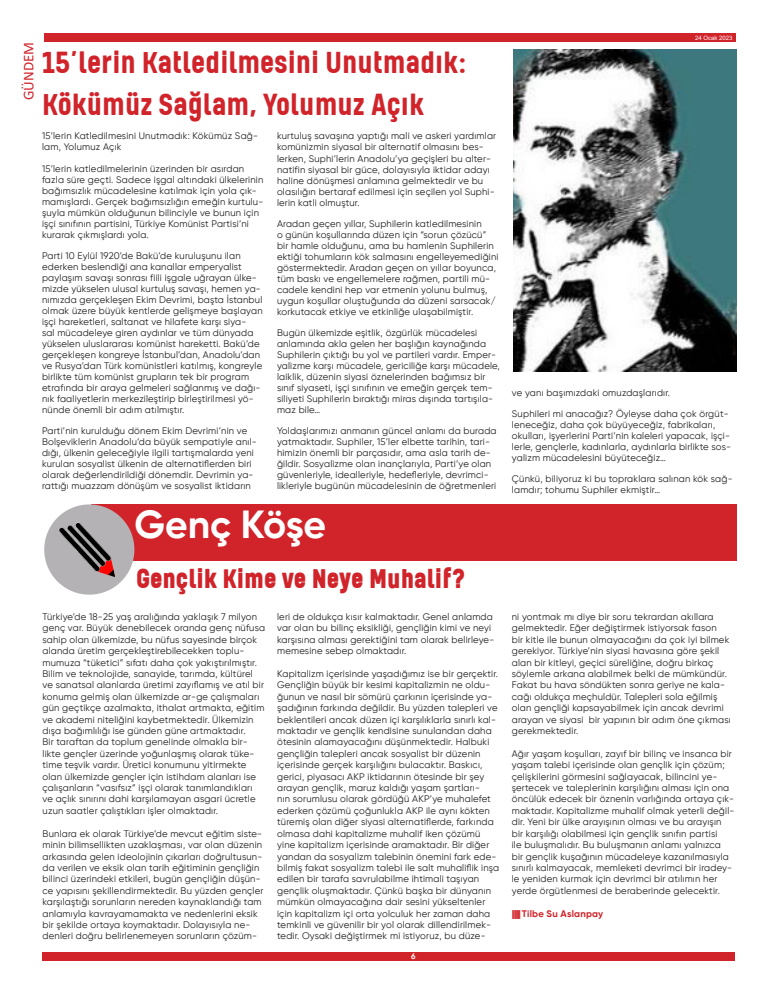
<style>
.page{position:relative;width:777px;height:993px;background:#fff}
.page>*{position:absolute;margin:0;border:0;box-sizing:border-box;transform-origin:0 0}
.t1{font:700 39px "Gilroy";letter-spacing:-.005em;color:#fff}
.t2{font:700 35px/42px "Kelpt A1";color:#d1232a}
.t3{font:800 31px "Kelpt A1";color:#d1232a}
.t4{font:15px "Calibri";color:#d1232a}
.t5{font:9.5px/11.4px "Gilroy";letter-spacing:.02em;color:#231f20}
.t6{font:700 9.5px "Gilroy";letter-spacing:.02em;color:#d1232a}
.t7{font:700 8px "Gilroy";color:#fff}
.t8{font:6px "Arial";color:#fff}
</style>
<div class="page">
<div style="left:44px;top:33px;width:692px;height:9px;background:#d1232a"></div>
<div style="left:42px;top:952px;width:692px;height:8px;background:#d1232a"></div>
<div style="left:91px;top:504px;width:645px;height:57px;background:#d1232a"></div>
<div style="left:44px;top:504px;width:90px;height:90px;background:#b4b2b4;border-radius:50%"></div>
<img style="left:49px;top:507px;width:81px;height:82px">
<img style="left:513px;top:49px;width:223px;height:322px">
<h3 class="t4" style="left:18px;top:100px;width:60px;rotate:-90deg">GÜNDEM</h3>
<p class="t2" style="left:42px;top:41px;width:426px">15’lerin Katledilmesini Unutmadık:<br>Kökümüz Sağlam, Yolumuz Açık</p>
<p class="t5" style="left:42px;top:130px;width:218px;line-height:11px">15’lerin Katledilmesini Unutmadık: Kökümüz Sağ&shy;lam, Yolumuz Açık</p>
<p class="t5" style="left:42px;top:162px;width:223px;line-height:11px">15’lerin katledilmelerinin üzerinden bir asırdan fazla süre geçti. Sadece işgal altındaki ülkelerinin bağımsızlık mücadelesine katılmak için yola çık&shy;mamışlardı. Gerçek bağımsızlığın emeğin kurtulu&shy;şuyla mümkün olduğunun bilinciyle ve bunun için işçi sınıfının partisini, Türkiye Komünist Partisi’ni kurarak çıkmışlardı yola.</p>
<p class="t5" style="left:42px;top:249px;width:222px;line-height:11px">Parti 10 Eylül 1920’de Bakü’de kuruluşunu ilan ederken beslendiği ana kanallar emperyalist paylaşım savaşı sonrası fiili işgale uğrayan ülke&shy;mizde yükselen ulusal kurtuluş savaşı, hemen ya&shy;nımızda gerçekleşen Ekim Devrimi, başta İstanbul olmak üzere büyük kentlerde gelişmeye başlayan işçi hareketleri, saltanat ve hilafete karşı siya-<br>sal mücadeleye giren aydınlar ve tüm dünyada yükselen uluslararası komünist hareketti. Bakü’de gerçekleşen kongreye İstanbul’dan, Anadolu’dan ve Rusya’dan Türk komünistleri katılmış, kongreyle birlikte tüm komünist grupların tek bir program etrafında bir araya gelmeleri sağlanmış ve dağı&shy;nık faaliyetlerin merkezileştirip birleştirilmesi yö&shy;nünde önemli bir adım atılmıştır.</p>
<p class="t5" style="left:42px;top:424px;width:216px;line-height:11px">Parti’nin kurulduğu dönem Ekim Devrimi’nin ve Bolşeviklerin Anadolu’da büyük sempatiyle anıl&shy;dığı, ülkenin geleceğiyle ilgili tartışmalarda yeni kurulan sosyalist ülkenin de alternatiflerden biri olarak değerlendirildiği dönemdir. Devrimin ya&shy;rattığı muazzam dönüşüm ve sosyalist iktidarın</p>
<p class="t5" style="left:277px;top:130px;width:221px;line-height:11px">kurtuluş savaşına yaptığı mali ve askeri yardımlar komünizmin siyasal bir alternatif olmasını bes&shy;lerken, Suphi’lerin Anadolu’ya geçişleri bu alter&shy;natifin siyasal bir güce, dolayısıyla iktidar adayı haline dönüşmesi anlamına gelmektedir ve bu olasılığın bertaraf edilmesi için seçilen yol Suphi&shy;lerin katli olmuştur.</p>
<p class="t5" style="left:277px;top:217px;width:223px;line-height:11px">Aradan geçen yıllar, Suphilerin katledilmesinin<br>o günün koşullarında düzen için “sorun çözücü” bir hamle olduğunu, ama bu hamlenin Suphilerin ektiği tohumların kök salmasını engelleyemediğini göstermektedir. Aradan geçen on yıllar boyunca, tüm baskı ve engellemelere rağmen, partili mü&shy;cadele kendini hep var etmenin yolunu bulmuş, uygun koşullar oluştuğunda da düzeni sarsacak/ korkutacak etkiye ve etkinliğe ulaşabilmiştir.</p>
<p class="t5" style="left:277px;top:326px;width:224px;line-height:11px">Bugün ülkemizde eşitlik, özgürlük mücadelesi anlamında akla gelen her başlığın kaynağında Suphilerin çıktığı bu yol ve partileri vardır. Emper&shy;yalizme karşı mücadele, gericiliğe karşı mücadele, laiklik, düzenin siyasi öznelerinden bağımsız bir sınıf siyaseti, işçi sınıfının ve emeğin gerçek tem&shy;siliyeti Suphilerin bıraktığı miras dışında tartışıla&shy;maz bile…</p>
<p class="t5" style="left:277px;top:424px;width:221px;line-height:11px">Yoldaşlarımızı anmanın güncel anlamı da burada yatmaktadır. Suphiler, 15’ler elbette tarihin, tari&shy;himizin önemli bir parçasıdır, ama asla tarih de&shy;ğildir. Sosyalizme olan inançlarıyla, Parti’ye olan güvenleriyle, idealleriyle, hedefleriyle, devrimci&shy;likleriyle bugünün mücadelesinin de öğretmenleri</p>
<p class="t1" style="left:134px;top:500px;width:193px">Genç Köşe</p>
<p class="t3" style="left:136px;top:560px;width:331px">Gençlik Kime ve Neye Muhalif?</p>
<p class="t5" style="left:43px;top:610px;width:224px">Türkiye’de 18-25 yaş aralığında yaklaşık 7 milyon genç var. Büyük denebilecek oranda genç nüfusa sahip olan ülkemizde, bu nüfus sayesinde birçok alanda üretim gerçekleştirebilecekken toplu&shy;mumuza “tüketici” sıfatı daha çok yakıştırılmıştır.<br>Bilim ve teknolojide, sanayide, tarımda, kültürel ve sanatsal alanlarda üretimi zayıflamış ve atıl bir konuma gelmiş olan ülkemizde ar-ge çalışmaları gün geçtikçe azalmakta, ithalat artmakta, eğitim ve akademi niteliğini kaybetmektedir. Ülkemizin dışa bağımlılığı ise günden güne artmaktadır.<br>Bir taraftan da toplum genelinde olmakla bir&shy;likte gençler üzerinde yoğunlaşmış olarak tüke&shy;time teşvik vardır. Üretici konumunu yitirmekte olan ülkemizde gençler için istihdam alanları ise çalışanların “vasıfsız” işçi olarak tanımlandıkları ve açlık sınırını dahi karşılamayan asgari ücretle uzun saatler çalıştıkları işler olmaktadır.</p>
<p class="t5" style="left:43px;top:827px;width:222px">Bunlara ek olarak Türkiye’de mevcut eğitim siste&shy;minin bilimsellikten uzaklaşması, var olan düzenin arkasında gelen ideolojinin çıkarları doğrultusun&shy;da verilen ve eksik olan tarih eğitiminin gençliğin bilinci üzerindeki etkileri, bugün gençliğin düşün&shy;ce yapısını şekillendirmektedir. Bu yüzden gençler karşılaştığı sorunların nereden kaynaklandığı tam anlamıyla kavrayamamakta ve nedenlerini eksik bir şekilde ortaya koymaktadır. Dolayısıyla ne&shy;denleri doğru belirlenemeyen sorunların çözüm-</p>
<p class="t5" style="left:277px;top:610px;width:219px">leri de oldukça kısır kalmaktadır. Genel anlamda var olan bu bilinç eksikliği, gençliğin kimi ve neyi karşısına alması gerektiğini tam olarak belirleye&shy;memesine sebep olmaktadır.</p>
<p class="t5" style="left:277px;top:667px;width:224px">Kapitalizm içerisinde yaşadığımız ise bir gerçektir.<br>Gençliğin büyük bir kesimi kapitalizmin ne oldu&shy;ğunun ve nasıl bir sömürü çarkının içerisinde ya&shy;şadığının farkında değildir. Bu yüzden talepleri ve beklentileri ancak düzen içi karşılıklarla sınırlı kal&shy;maktadır ve gençlik kendisine sunulandan daha ötesinin alamayacağını düşünmektedir. Halbuki gençliğin talepleri ancak sosyalist bir düzenin içerisinde gerçek karşılığını bulacaktır. Baskıcı, gerici, piyasacı AKP iktidarının ötesinde bir şey arayan gençlik, maruz kaldığı yaşam şartları-<br>nın sorumlusu olarak gördüğü AKP’ye muhalefet ederken çözümü çoğunlukla AKP ile aynı kökten türemiş olan diğer siyasi alternatiflerde, farkında olmasa dahi kapitalizme muhalif iken çözümü yine kapitalizm içerisinde aramaktadır. Bir diğer yandan da sosyalizm talebinin önemini fark ede&shy;bilmiş fakat sosyalizm talebi ile salt muhaliflik inşa edilen bir tarafa savrulabilme ihtimali taşıyan gençlik oluşmaktadır. Çünkü başka bir dünyanın mümkün olmayacağına dair sesini yükseltenler için kapitalizm içi orta yolculuk her zaman daha temkinli ve güvenilir bir yol olarak dillendirilmek&shy;tedir. Oysaki değiştirmek mi istiyoruz, bu düze-</p>
<p class="t7" style="left:411px;top:950px;width:6px">6</p>
<p class="t8" style="left:695px;top:33px;width:39px">24 Ocak 2023</p>
<p class="t5" style="left:512px;top:386px;width:160px">ve yanı başımızdaki omuzdaşlarıdır.</p>
<p class="t5" style="left:512px;top:407px;width:220px;line-height:11px">Suphileri mi anacağız? Öyleyse daha çok örgüt&shy;leneceğiz, daha çok büyüyeceğiz, fabrikaları, okulları, işyerlerini Parti’nin kaleleri yapacak, işçi&shy;lerle, gençlerle, kadınlarla, aydınlarla birlikte sos&shy;yalizm mücadelesini büyüteceğiz…</p>
<p class="t5" style="left:512px;top:472px;width:222px;line-height:11px">Çünkü, biliyoruz ki bu topraklara salınan kök sağ&shy;lamdır; tohumu Suphiler ekmiştir…</p>
<p class="t5" style="left:512px;top:610px;width:220px">ni yontmak mı diye bir soru tekrardan akıllara gelmektedir. Eğer değiştirmek istiyorsak fason<br>bir kitle ile bunun olmayacağını da çok iyi bilmek gerekiyor. Türkiye’nin siyasi havasına göre şekil alan bir kitleyi, geçici süreliğine, doğru birkaç söylemle arkana alabilmek belki de mümkündür.<br>Fakat bu hava söndükten sonra geriye ne kala&shy;cağı oldukça meçhuldür. Talepleri sola eğilmiş olan gençliği kapsayabilmek için ancak devrimi arayan ve siyasi bir yapının bir adım öne çıkması gerekmektedir.</p>
<p class="t5" style="left:512px;top:747px;width:224px">Ağır yaşam koşulları, zayıf bir bilinç ve insanca bir yaşam talebi içerisinde olan gençlik için çözüm; çelişkilerini görmesini sağlayacak, bilincini ye&shy;şertecek ve taleplerinin karşılığını alması için ona öncülük edecek bir öznenin varlığında ortaya çık&shy;maktadır. Kapitalizme muhalif olmak yeterli değil&shy;dir. Yeni bir ülke arayışının olması ve bu arayışın bir karşılığı olabilmesi için gençlik sınıfın partisi<br>ile buluşmalıdır. Bu buluşmanın anlamı yalnızca bir gençlik kuşağının mücadeleye kazanılmasıyla sınırlı kalmayacak, memleketi devrimci bir iradey&shy;le yeniden kurmak için devrimci bir atılımın her yerde örgütlenmesi de beraberinde gelecektir.</p>
<p class="t6" style="left:512px;top:906px;width:93px">||||||| Tilbe Su Aslanpay</p>
</div>
